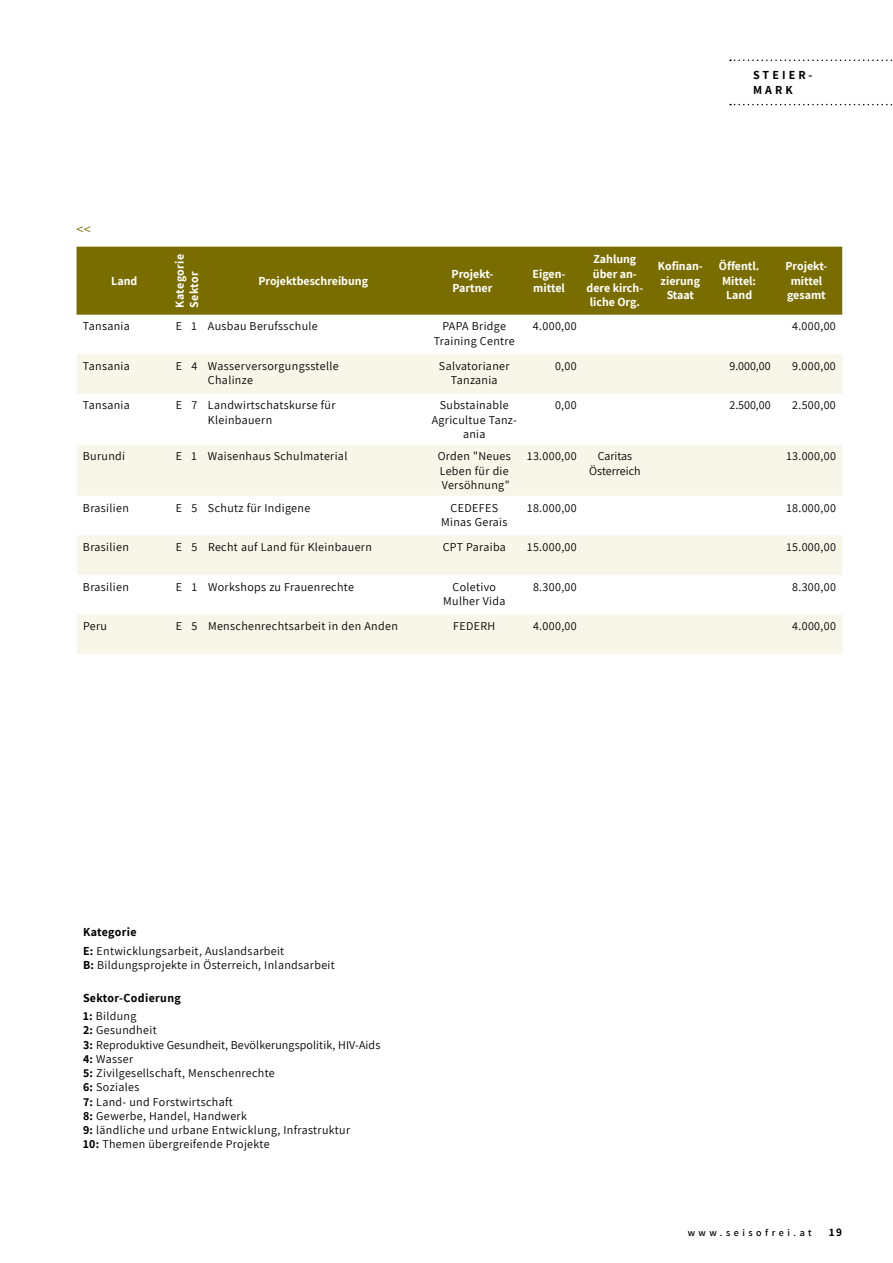
<style>
.page{position:relative;width:893px;height:1263px;background:#fff}
.page>*{position:absolute;margin:0;border:0;box-sizing:border-box;transform-origin:0 0}
.t1{font:12px/14.2px "Assistant";letter-spacing:.03em;color:#000;text-align:center}
.t2{font:700 12px/14.2px "Assistant";color:#fff}
.t3{font:700 12px/18.5px "Assistant";letter-spacing:.03em;color:#000}
.t4{font:12px/14.2px "Assistant";color:#000;text-align:center}
.t5{font:700 12px/14.2px "Assistant";letter-spacing:.03em;color:#fff}
.t6{font:700 12px/14.2px "Assistant";letter-spacing:.26em;color:#000}
.t7{font:700 11.25px "Assistant";color:#000}
.t8{font:600 10.05px "Assistant";letter-spacing:.35em;color:#000}
.s1{font-weight:700}
.s2{font-weight:400}
</style>
<div class="page">
<div style="left:77px;top:247px;width:765px;height:68px;background:#7a6d00"></div>
<svg style="left:730px;top:60px;width:163px;height:1px"></svg>
<svg style="left:730px;top:104px;width:163px;height:1px"></svg>
<svg style="left:77px;top:354px;width:765px;height:300px;fill:#f8f6e9"></svg>
<p class="t6" style="left:753px;top:68px;width:61px">STEIER-<br>MARK</p>
<p class="t5" style="left:172px;top:308px;width:55px;rotate:-90deg">Kategorie<br>Sektor</p>
<p class="t2" style="left:111px;top:273px;width:28px">Land</p>
<p class="t2" style="left:258px;top:273px;width:111px">Projektbeschreibung</p>
<p class="t2" style="left:452px;top:266px;width:43px">Projekt-<br>Partner</p>
<p class="t2" style="left:533px;top:266px;width:34px">Eigen&shy;mittel</p>
<p class="t2" style="left:587px;top:252px;width:58px;text-align:center">Zahlung über an&shy;dere kirch&shy;liche Org.</p>
<p class="t2" style="left:658px;top:259px;width:46px;text-align:center">Kofinan&shy;zierung<br>Staat</p>
<p class="t2" style="left:719px;top:259px;width:42px;text-align:center">Öffentl.<br>Mittel:<br>Land</p>
<p class="t2" style="left:785px;top:259px;width:43px">Projekt&shy;mittel gesamt</p>
<p class="t1" style="left:83px;top:319px;width:48px">Tansania</p>
<p class="t1" style="left:176px;top:319px;width:143px">E 1 Ausbau Berufsschule</p>
<p class="t1" style="left:434px;top:319px;width:83px">PAPA Bridge<br>Training Centre</p>
<p class="t1" style="left:533px;top:319px;width:45px">4.000,00</p>
<p class="t1" style="left:792px;top:319px;width:45px">4.000,00</p>
<p class="t1" style="left:83px;top:358px;width:48px">Tansania</p>
<p class="t1" style="left:208px;top:358px;width:132px;text-align:left;text-indent:-32px">E 4 Wasserversorgungsstelle<br>Chalinze</p>
<p class="t1" style="left:439px;top:358px;width:72px">Salvatorianer<br>Tanzania</p>
<p class="t1" style="left:555px;top:358px;width:23px">0,00</p>
<p class="t1" style="left:729px;top:358px;width:43px">9.000,00</p>
<p class="t1" style="left:792px;top:358px;width:45px">9.000,00</p>
<p class="t1" style="left:83px;top:398px;width:48px">Tansania</p>
<p class="t1" style="left:208px;top:398px;width:129px;text-align:left;text-indent:-32px">E 7 Landwirtschatskurse für<br>Kleinbauern</p>
<p class="t1" style="left:432px;top:398px;width:87px">Substainable<br>Agricultue Tanz&shy;ania</p>
<p class="t1" style="left:555px;top:398px;width:23px">0,00</p>
<p class="t1" style="left:729px;top:398px;width:43px">2.500,00</p>
<p class="t1" style="left:792px;top:398px;width:45px">2.500,00</p>
<p class="t1" style="left:83px;top:449px;width:44px">Burundi</p>
<p class="t1" style="left:176px;top:449px;width:173px">E 1 Waisenhaus Schulmaterial</p>
<p class="t1" style="left:438px;top:449px;width:75px;text-align:left">Orden "Neues<br>Leben für die<br>Versöhnung"</p>
<p class="t1" style="left:527px;top:449px;width:51px">13.000,00</p>
<p class="t4" style="left:589px;top:449px;width:53px">Caritas<br>Österreich</p>
<p class="t1" style="left:786px;top:449px;width:51px">13.000,00</p>
<p class="t1" style="left:83px;top:500px;width:47px">Brasilien</p>
<p class="t1" style="left:176px;top:500px;width:136px">E 5 Schutz für Indigene</p>
<p class="t1" style="left:441px;top:500px;width:68px">CEDEFES<br>Minas Gerais</p>
<p class="t1" style="left:527px;top:500px;width:51px">18.000,00</p>
<p class="t1" style="left:786px;top:500px;width:51px">18.000,00</p>
<p class="t1" style="left:83px;top:539px;width:47px">Brasilien</p>
<p class="t1" style="left:176px;top:539px;width:197px">E 5 Recht auf Land für Kleinbauern</p>
<p class="t1" style="left:443px;top:539px;width:65px">CPT Paraiba</p>
<p class="t1" style="left:527px;top:539px;width:51px">15.000,00</p>
<p class="t1" style="left:786px;top:539px;width:51px">15.000,00</p>
<p class="t1" style="left:83px;top:579px;width:47px">Brasilien</p>
<p class="t1" style="left:176px;top:579px;width:180px">E 1 Workshops zu Frauenrechte</p>
<p class="t1" style="left:443px;top:579px;width:64px">Coletivo<br>Mulher Vida</p>
<p class="t1" style="left:533px;top:579px;width:45px">8.300,00</p>
<p class="t1" style="left:792px;top:579px;width:45px">8.300,00</p>
<p class="t1" style="left:83px;top:618px;width:25px">Peru</p>
<p class="t1" style="left:176px;top:618px;width:223px">E 5 Menschenrechtsarbeit in den Anden</p>
<p class="t1" style="left:453px;top:618px;width:44px">FEDERH</p>
<p class="t1" style="left:533px;top:618px;width:45px">4.000,00</p>
<p class="t1" style="left:792px;top:618px;width:45px">4.000,00</p>
<p class="t1" style="left:83px;top:922px;width:203px;line-height:18.5px;text-align:left"><span class="s1">Kategorie<br>E:</span> Entwicklungsarbeit, Auslandsarbeit</p>
<p class="t1" style="left:83px;top:957px;width:253px"><span class="s1">B:</span> Bildungsprojekte in Österreich, Inlandsarbeit</p>
<p class="t3" style="left:83px;top:988px;width:99px">Sektor-Codierung<br>1: <span class="s2">Bildung</span></p>
<p class="t1" style="left:83px;top:1022px;width:299px;text-align:left"><span class="s1">2:</span> Gesundheit<br><span class="s1">3:</span> Reproduktive Gesundheit, Bevölkerungspolitik, HIV-Aids<br><span class="s1">4:</span> Wasser<br><span class="s1">5:</span> Zivilgesellschaft, Menschenrechte<br><span class="s1">6:</span> Soziales<br><span class="s1">7:</span> Land- und Forstwirtschaft<br><span class="s1">8:</span> Gewerbe, Handel, Handwerk<br><span class="s1">9:</span> ländliche und urbane Entwicklung, Infrastruktur<br><span class="s1">10:</span> Themen übergreifende Projekte</p>
<p class="t8" style="left:688px;top:1226px;width:126px">www.seisofrei.at</p>
<p class="t7" style="left:829px;top:1225px;width:14px">19</p>
</div>
